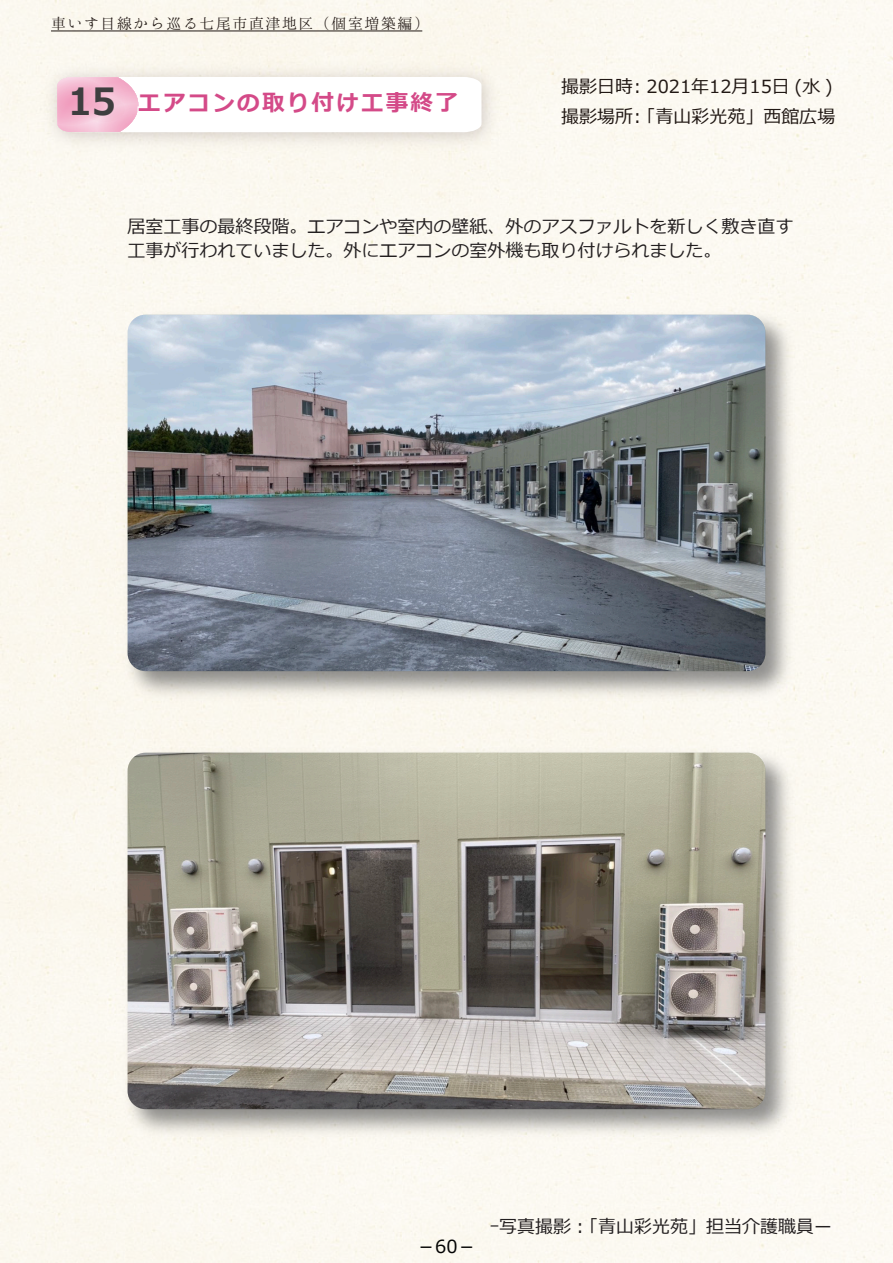
<style>
.page{position:relative;width:893px;height:1263px;background:#fff}
.page>*{position:absolute;margin:0;border:0;box-sizing:border-box;transform-origin:0 0}
.t1{font:700 22.5px "Meiryo";letter-spacing:.1em;color:#d3267f}
.t2{font:18px/24px "Meiryo";color:#231f20}
.t3{font:18px/30px "Meiryo";color:#211814}
.t4{font:18px "Meiryo";color:#030303}
.t5{font:16.5px "Hannari Mincho";color:#211814}
.s1{font-size:37.5px;color:#3e3e3f}
</style>
<div class="page">
<svg style="left:57px;top:77px;width:424px;height:55px"></svg>
<img style="left:118px;top:742px;width:683px;height:403px">
<img style="left:128px;top:753px;width:637px;height:356px">
<img style="left:118px;top:305px;width:683px;height:401px">
<img style="left:128px;top:315px;width:637px;height:356px">
<hr style="left:51px;top:31px;width:371px;height:1px;background:#211814">
<p class="t5" style="left:51px;top:15px;width:381px">車いす目線から巡る七尾市直津地区（個室増築編）</p>
<p class="t1" style="left:68px;top:87px;width:392px"><span class="s1">15</span> エアコンの取り付け工事終了</p>
<p class="t3" style="left:561px;top:72px;width:276px">撮影日時︓2021年12月15日 (水 )撮影場所︓「青山彩光苑」西館広場</p>
<p class="t2" style="left:128px;top:215px;width:668px">居室工事の最終段階。エアコンや室内の壁紙、外のアスファルトを新しく敷き直す工事が行われていました。外にエアコンの室外機も取り付けられました。</p>
<p class="t4" style="left:417px;top:1234px;width:60px">－60－</p>
<p class="t2" style="left:490px;top:1215px;width:343px">ｰ写真撮影︓「青山彩光苑」担当介護職員ー</p>
</div>
